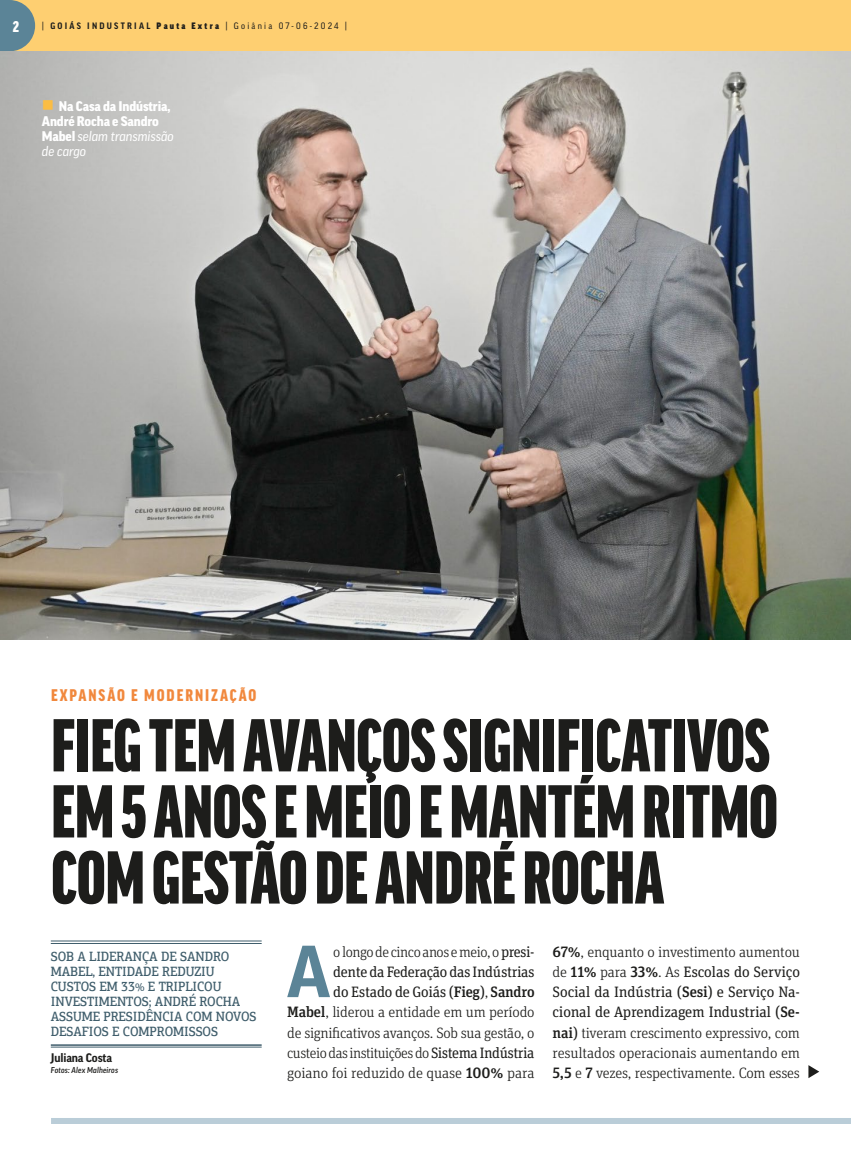
<style>
.page{position:relative;width:851px;height:1149px;background:#fff}
.page>*{position:absolute;margin:0;border:0;box-sizing:border-box;transform-origin:0 0}
.t1{font:900 extra-condensed 72px/66px "Good Pro";color:#1d1d1b;text-align:justify}
.t2{font:700 70.8px "Good Pro";color:#5b8497}
.t3{font:900 condensed 18px "Good Headline Pro";letter-spacing:.11em;color:#f1883d}
.t4{font:300 15px/20.2px "Unit Slab Pro";letter-spacing:-.015em;color:#1d1d1b;text-align:right}
.t5{font:900 condensed 15px "Good Pro";color:#fff}
.t6{font:500 13.5px/15px "PF Agora Slab Pro";letter-spacing:-.005em;color:#405e6c;scale:.9 1}
.t7{font:900 13.5px/15px "Good Pro";letter-spacing:-.01em;color:#fff}
.t8{font:italic 13.5px/15px "Good Pro News";letter-spacing:-.01em;color:#fff}
.t9{font:700 12px "Good Pro";letter-spacing:-.01em;color:#1d1d1b}
.t10{font:9px "Good Pro Narr News";letter-spacing:.25em;color:#1d1d1b}
.t11{font:italic 500 8.25px "Good Pro";letter-spacing:.015em;color:#1d1d1b;scale:.93 1}
.s1{font-family:"Good Pro Narr";font-weight:700}
.s2{font-family:"Good Pro Narr Ultra"}
.s3{font-family:"Good Pro";font-weight:900;font-style:normal}
.s4{font-weight:400}
.s5{font-weight:500}
</style>
<div class="page">
<div style="left:0;top:0;width:850px;height:51px;background:#fecf71"></div>
<div style="left:51px;top:1117px;width:799px;height:6px;background:#bacdd8"></div>
<svg style="left:0;top:0;width:35px;height:51px;background:#738f91"></svg>
<img style="left:0;top:51px;width:850px;height:588px">
<hr style="left:51px;top:940px;width:210px;height:1px;background:#405e6c">
<hr style="left:51px;top:942px;width:210px;height:1px;background:#405e6c">
<hr style="left:51px;top:1043px;width:210px;height:2px;background:#405e6c">
<hr style="left:51px;top:1046px;width:210px;height:1px;background:#405e6c">
<svg style="left:808px;top:1065px;width:11px;height:12px"></svg>
<svg style="left:43px;top:100px;width:10px;height:10px"></svg>
<p class="t5" style="left:13px;top:18px;width:8px">2</p>
<p class="t10" style="left:42px;top:21px;width:306px">| <span class="s1">GOIÁS INDUSTRIAL</span> <span class="s2">Pauta Extra</span> | Goiânia 07-06-2024 |</p>
<p class="t7" style="left:42px;top:99px;width:130px;text-indent:17px">Na Casa da Indústria,<br>André Rocha e Sandro</p>
<p class="t8" style="left:42px;top:129px;width:133px"><span class="s3">Mabel</span> selam transmissão de cargo</p>
<p class="t3" style="left:51px;top:686px;width:207px">EXPANSÃO E MODERNIZAÇÃO</p>
<h1 class="t1" style="left:51px;top:712px;width:727px">FIEG TEM AVANÇOS SIGNIFICATIVOS EM 5 ANOS E MEIO E MANTÉM RITMO COM GESTÃO DE ANDRÉ ROCHA</h1>
<p class="t6" style="left:51px;top:948px;width:230px">SOB A LIDERANÇA DE SANDRO<br>MABEL, ENTIDADE REDUZIU<br>CUSTOS EM 33% E TRIPLICOU<br>INVESTIMENTOS; ANDRÉ ROCHA<br>ASSUME PRESIDÊNCIA COM NOVOS<br>DESAFIOS E COMPROMISSOS</p>
<p class="t9" style="left:51px;top:1050px;width:63px">Juliana Costa</p>
<p class="t11" style="left:51px;top:1065px;width:74px">Fotos: Alex Malheiros</p>
<h2 class="t2" style="left:287px;top:931px;width:45px">A</h2>
<p class="t4" style="left:287px;top:940px;width:249px">o longo de cinco anos e meio, o <span class="s4">presi‑<br>dente da Federação das Indústrias<br>do Estado de Goiás (</span><span class="s5">Fieg</span><span class="s4">)</span>, <span class="s5">Sandro<br>Mabel</span>, liderou a entidade em um período de significativos avanços. Sob sua gestão, o custeio das instituições do <span class="s4">Sistema Indústria </span>goiano foi reduzido de quase <span class="s5">100%</span> para</p>
<p class="t4" style="left:552px;top:940px;width:249px;text-align:justify"><span class="s5">67%</span>, enquanto o investimento aumentou de <span class="s5">11%</span> para <span class="s5">33%</span>. As <span class="s4">Escolas do Serviço Social da Indústria (</span><span class="s5">Sesi</span><span class="s4">) e Serviço Na‑ cional de Aprendizagem Industrial (</span><span class="s5">Se‑ nai</span><span class="s4">)</span> tiveram crescimento expressivo, com resultados operacionais aumentando em <span class="s5">5,5</span> e <span class="s5">7</span> vezes, respectivamente. Com esses</p>
</div>
